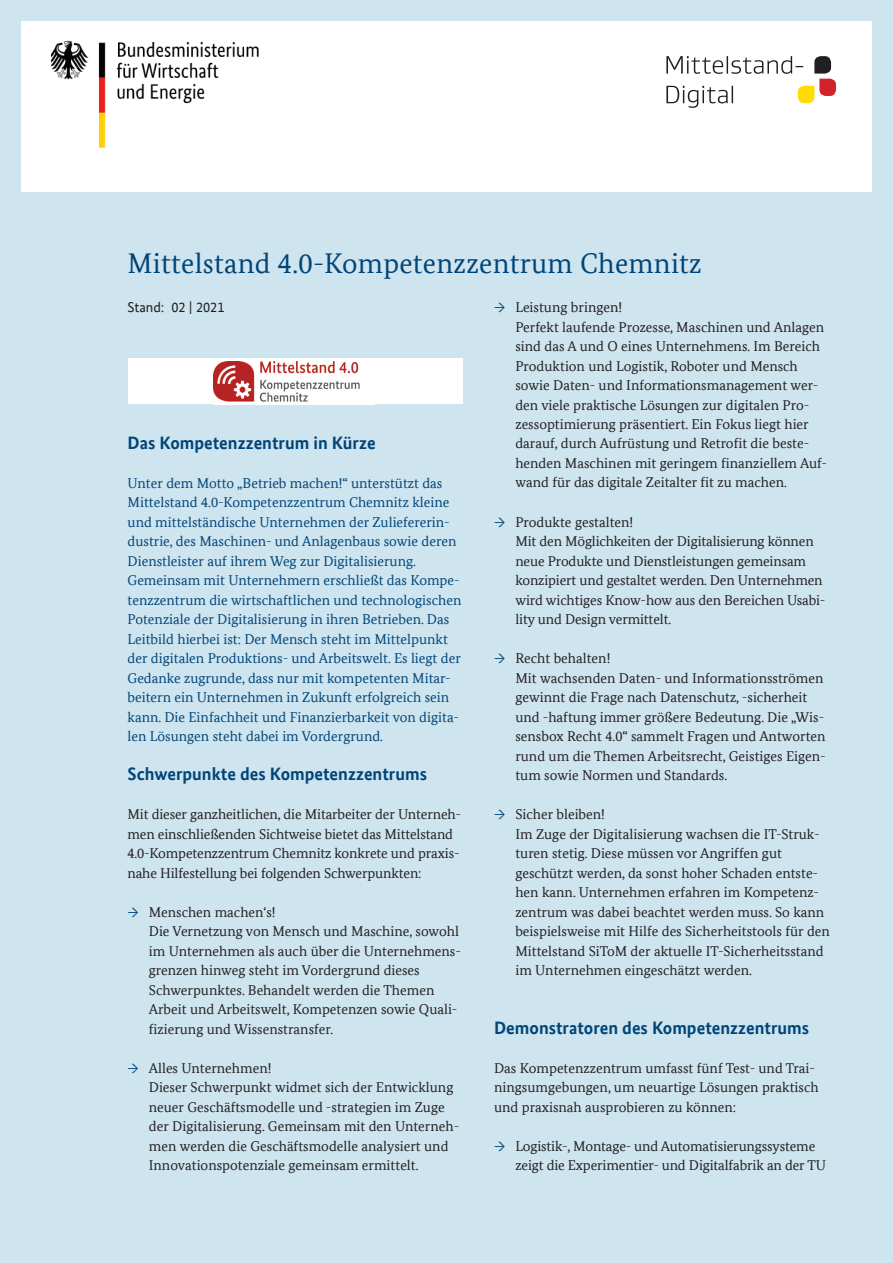
<style>
.page{position:relative;width:893px;height:1263px;background:#cee4ef}
.page>*{position:absolute;margin:0;border:0;box-sizing:border-box;transform-origin:0 0}
.t1{font:28.5px "Bundes Serif Office";letter-spacing:.01em;color:#004578}
.t2{font:700 18px "Bundes Sans Office";color:#004578}
.LI_Pfeil{font:14.25px/19.5px "Bundes Serif Office";color:#231f20}
.t3{font:14.25px/19.5px "Bundes Serif Office";color:#004578}
.t4{font:14.25px "Bundes Sans Office";color:#231f20}
.s1{color:#004578}
</style>
<div class="page">
<div style="left:21px;top:21px;width:851px;height:170px;background:#fff"></div>
<img style="left:51px;top:40px;width:208px;height:108px">
<svg style="left:666px;top:56px;width:170px;height:52px"></svg>
<div style="left:128px;top:358px;width:335px;height:46px;background:#fff"></div>
<img style="left:214px;top:362px;width:146px;height:40px">
<h1 class="t1" style="left:128px;top:247px;width:576px">Mittelstand 4.0-Kompetenzzentrum Chemnitz</h1>
<p class="t4" style="left:128px;top:299px;width:98px">Stand: 02 | 2021</p>
<p class="LI_Pfeil" style="left:494px;top:297px;width:130px"><span class="s1">→</span> Leistung bringen!</p>
<h2 class="t2" style="left:128px;top:432px;width:250px">Das Kompetenzzentrum in Kürze</h2>
<p class="t3" style="left:128px;top:473px;width:335px">Unter dem Motto „Betrieb machen!“ unterstützt das Mittelstand 4.0-Kompetenzzentrum Chemnitz kleine und mittelständische Unternehmen der Zuliefererin&shy;dustrie, des Maschinen- und Anlagenbaus sowie deren Dienstleister auf ihrem Weg zur Digitalisierung.<br>Gemeinsam mit Unternehmern erschließt das Kompe&shy;tenzzentrum die wirtschaftlichen und technologischen Potenziale der Digitalisierung in ihren Betrieben. Das Leitbild hierbei ist: Der Mensch steht im Mittelpunkt der digitalen Produktions- und Arbeitswelt. Es liegt der Gedanke zugrunde, dass nur mit kompetenten Mitar&shy;beitern ein Unternehmen in Zukunft erfolgreich sein kann. Die Einfachheit und Finanzierbarkeit von digita&shy;len Lösungen steht dabei im Vordergrund.</p>
<h2 class="t2" style="left:128px;top:763px;width:301px">Schwerpunkte des Kompetenzzentrums</h2>
<p class="LI_Pfeil" style="left:128px;top:804px;width:335px">Mit dieser ganzheitlichen, die Mitarbeiter der Unterneh&shy;men einschließenden Sichtweise bietet das Mittelstand 4.0-Kompetenzzentrum Chemnitz konkrete und praxis&shy;nahe Hilfestellung bei folgenden Schwerpunkten:</p>
<p class="LI_Pfeil" style="left:149px;top:902px;width:314px;text-indent:-21px"><span class="s1">→</span> Menschen machen‘s!<br>Die Vernetzung von Mensch und Maschine, sowohl im Unternehmen als auch über die Unternehmens&shy;grenzen hinweg steht im Vordergrund dieses Schwerpunktes. Behandelt werden die Themen Arbeit und Arbeitswelt, Kompetenzen sowie Quali&shy;fizierung und Wissenstransfer.</p>
<p class="LI_Pfeil" style="left:149px;top:1058px;width:312px;text-indent:-21px"><span class="s1">→</span> Alles Unternehmen!<br>Dieser Schwerpunkt widmet sich der Entwicklung neuer Geschäftsmodelle und -strategien im Zuge der Digitalisierung. Gemeinsam mit den Unterneh&shy;men werden die Geschäftsmodelle analysiert und Innovationspotenziale gemeinsam ermittelt.</p>
<p class="LI_Pfeil" style="left:515px;top:317px;width:313px">Perfekt laufende Prozesse, Maschinen und Anlagen sind das A und O eines Unternehmens. Im Bereich Produktion und Logistik, Roboter und Mensch sowie Daten- und Informationsmanagement wer&shy;den viele praktische Lösungen zur digitalen Pro&shy;zessoptimierung präsentiert. Ein Fokus liegt hier darauf, durch Aufrüstung und Retrofit die beste&shy;henden Maschinen mit geringem finanziellem Auf&shy;wand für das digitale Zeitalter fit zu machen.</p>
<p class="LI_Pfeil" style="left:515px;top:512px;width:312px;text-indent:-21px"><span class="s1">→</span> Produkte gestalten!<br>Mit den Möglichkeiten der Digitalisierung können neue Produkte und Dienstleistungen gemeinsam konzipiert und gestaltet werden. Den Unternehmen wird wichtiges Know-how aus den Bereichen Usabi&shy;lity und Design vermittelt.</p>
<p class="LI_Pfeil" style="left:515px;top:648px;width:312px;text-indent:-21px"><span class="s1">→</span> Recht behalten!<br>Mit wachsenden Daten- und Informationsströmen gewinnt die Frage nach Datenschutz, -sicherheit und -haftung immer größere Bedeutung. Die „Wis&shy;sensbox Recht 4.0“ sammelt Fragen und Antworten rund um die Themen Arbeitsrecht, Geistiges Eigen&shy;tum sowie Normen und Standards.</p>
<p class="LI_Pfeil" style="left:515px;top:804px;width:316px;text-indent:-21px"><span class="s1">→</span> Sicher bleiben!<br>Im Zuge der Digitalisierung wachsen die IT-Struk&shy;turen stetig. Diese müssen vor Angriffen gut geschützt werden, da sonst hoher Schaden entste&shy;hen kann. Unternehmen erfahren im Kompetenz&shy;zentrum was dabei beachtet werden muss. So kann beispielsweise mit Hilfe des Sicherheitstools für den Mittelstand SiToM der aktuelle IT-Sicherheitsstand im Unternehmen eingeschätzt werden.</p>
<p class="t2" style="left:494px;top:1017px;width:317px">Demonstratoren des Kompetenzzentrums</p>
<p class="LI_Pfeil" style="left:494px;top:1058px;width:326px">Das Kompetenzzentrum umfasst fünf Test- und Trai&shy;ningsumgebungen, um neuartige Lösungen praktisch und praxisnah ausprobieren zu können:</p>
<p class="LI_Pfeil" style="left:515px;top:1136px;width:312px;text-indent:-21px"><span class="s1">→</span> Logistik-, Montage- und Automatisierungssysteme zeigt die Experimentier- und Digitalfabrik an der TU</p>
</div>
